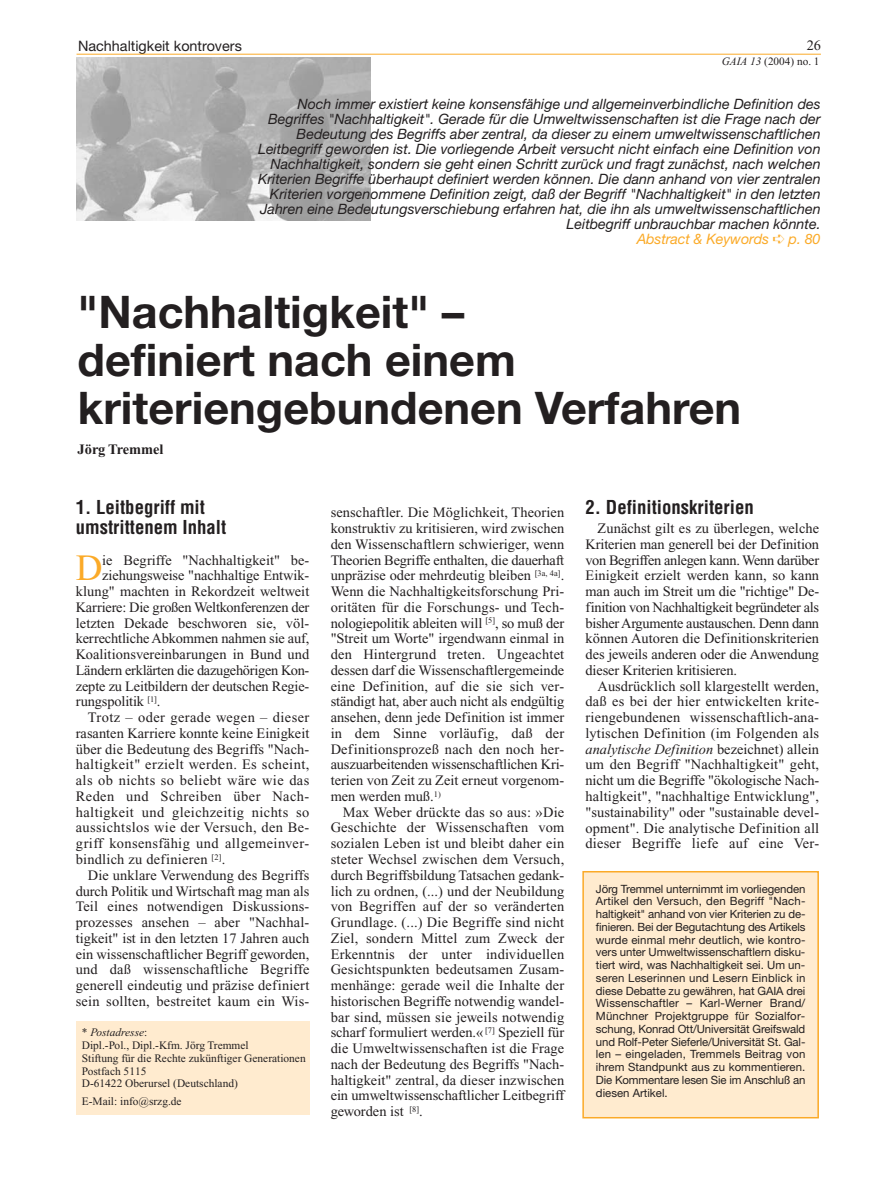
<style>
.page{position:relative;width:893px;height:1190px;background:#fff}
.page>*{position:absolute;margin:0;border:0;box-sizing:border-box;transform-origin:0 0}
.t1{font:700 45px/48px "Helvetica Neue";color:#231f20}
.t2{font:37.05px "Times New Roman";color:#fbaa28}
.t3{font:700 condensed 18.75px/19.5px "Helvetica";color:#231f20}
.t4{font:14.4px/15.8px "Times New Roman";letter-spacing:.005em;color:#231f20;text-align:justify}
.t5{font:14.4px "Times New Roman";letter-spacing:.03em;color:#231f20}
.t6{font:14.4px "Times New Roman";letter-spacing:-.015em;color:#231f20}
.t7{font:14.4px "Times New Roman";letter-spacing:-.02em;color:#231f20}
.t8{font:14.4px "Helvetica Neue";color:#231f20}
.t9{font:italic 14.4px "Helvetica Neue";letter-spacing:-.01em;color:#fbaa28}
.t10{font:700 14.4px "Times New Roman";color:#231f20}
.t11{font:italic 14.25px/15px "Helvetica Neue";color:#231f20;text-align:right}
.t12{font:11.4px/12.8px "Helvetica Neue";letter-spacing:-.01em;color:#231f20;text-align:justify}
.t13{font:11.4px/12.9px "Times New Roman";color:#231f20}
.t14{font:11.25px "Times New Roman";color:#231f20}
.s1{font-style:italic}
.s2{font-style:inherit}
</style>
<div class="page">
<div style="left:76px;top:1020px;width:234px;height:94px;background:#ffebcf"></div>
<img style="left:77px;top:57px;width:293px;height:163px">
<hr style="left:77px;top:54px;width:743px;height:1px;background:#fbaa28">
<div style="left:583px;top:871px;width:235px;height:246px;background:#ffebcf"></div>
<div style="left:582px;top:871px;width:236px;height:247px;border:2px solid #fbaa28"></div>
<p class="t8" style="left:78px;top:40px;width:165px">Nachhaltigkeit kontrovers</p>
<p class="t4" style="left:806px;top:39px;width:16px">26</p>
<p class="t14" style="left:721px;top:58px;width:99px"><span class="s1">GAIA 13</span> (2004) no. 1</p>
<p class="t11" style="left:258px;top:98px;width:564px">Noch immer existiert keine konsensfähige und allgemeinverbindliche Definition des Begriffes "Nachhaltigkeit". Gerade für die Umweltwissenschaften ist die Frage nach der Bedeutung des Begriffs aber zentral, da dieser zu einem umweltwissenschaftlichen Leitbegriff geworden ist. Die vorliegende Arbeit versucht nicht einfach eine Definition von Nachhaltigkeit, sondern sie geht einen Schritt zurück und fragt zunächst, nach welchen Kriterien Begriffe überhaupt definiert werden können. Die dann anhand von vier zentralen Kriterien vorgenommene Definition zeigt, daß der Begriff "Nachhaltigkeit" in den letzten Jahren eine Bedeutungsverschiebung erfahren hat, die ihn als umweltwissenschaftlichen Leitbegriff unbrauchbar machen könnte.</p>
<p class="t9" style="left:636px;top:234px;width:185px">Abstract &amp; Keywords ➪ p. 80</p>
<h1 class="t1" style="left:78px;top:292px;width:665px">"Nachhaltigkeit" –<br>definiert nach einem kriteriengebundenen Verfahren</h1>
<p class="t10" style="left:78px;top:444px;width:87px">Jörg Tremmel</p>
<h3 class="t3" style="left:76px;top:499px;width:152px">1. Leitbegriff mit umstrittenem Inhalt</h3>
<h2 class="t2" style="left:76px;top:554px;width:28px">D</h2>
<p class="t4" style="left:102px;top:553px;width:209px">ie Begriffe "Nachhaltigkeit" be-</p>
<p class="t4" style="left:102px;top:569px;width:209px">ziehungsweise "nachhaltige Entwik-</p>
<p class="t4" style="left:76px;top:585px;width:235px">klung" machten in Rekordzeit weltweit</p>
<p class="t6" style="left:76px;top:602px;width:235px">Karriere: Die großen Weltkonferenzen der</p>
<p class="t4" style="left:76px;top:616px;width:235px">letzten Dekade beschworen sie, völ-</p>
<p class="t4" style="left:76px;top:632px;width:235px">kerrechtliche Abkommen nahmen sie auf,</p>
<p class="t4" style="left:76px;top:648px;width:235px">Koalitionsvereinbarungen in Bund und</p>
<p class="t7" style="left:76px;top:665px;width:235px">Ländern erklärten die dazugehörigen Kon-</p>
<p class="t4" style="left:76px;top:679px;width:235px">zepte zu Leitbildern der deutschen Regie-</p>
<p class="t4" style="left:76px;top:695px;width:86px">rungspolitik <sup>[1]</sup>.</p>
<p class="t5" style="left:88px;top:712px;width:223px">Trotz – oder gerade wegen – dieser</p>
<p class="t4" style="left:76px;top:726px;width:235px">rasanten Karriere konnte keine Einigkeit</p>
<p class="t4" style="left:76px;top:742px;width:235px">über die Bedeutung des Begriffs "Nach-</p>
<p class="t5" style="left:76px;top:759px;width:235px">haltigkeit" erzielt werden. Es scheint,</p>
<p class="t5" style="left:76px;top:775px;width:235px">als ob nichts so beliebt wäre wie das</p>
<p class="t5" style="left:76px;top:791px;width:235px">Reden und Schreiben über Nach-</p>
<p class="t5" style="left:76px;top:806px;width:235px">haltigkeit und gleichzeitig nichts so</p>
<p class="t5" style="left:76px;top:822px;width:235px">aussichtslos wie der Versuch, den Be-</p>
<p class="t5" style="left:76px;top:838px;width:235px">griff konsensfähig und allgemeinver-</p>
<p class="t4" style="left:76px;top:852px;width:151px">bindlich zu definieren <sup>[2]</sup>.</p>
<p class="t4" style="left:88px;top:868px;width:223px">Die unklare Verwendung des Begriffs</p>
<p class="t4" style="left:76px;top:884px;width:235px">durch Politik und Wirtschaft mag man als</p>
<p class="t4" style="left:76px;top:900px;width:235px">Teil eines notwendigen Diskussions-</p>
<p class="t4" style="left:76px;top:915px;width:235px">prozesses ansehen – aber "Nachhal-</p>
<p class="t4" style="left:76px;top:931px;width:235px">tigkeit" ist in den letzten 17 Jahren auch</p>
<p class="t4" style="left:76px;top:947px;width:235px">ein wissenschaftlicher Begriff geworden,</p>
<p class="t4" style="left:76px;top:963px;width:235px">und daß wissenschaftliche Begriffe</p>
<p class="t4" style="left:76px;top:978px;width:235px">generell eindeutig und präzise definiert</p>
<p class="t4" style="left:76px;top:994px;width:235px">sein sollten, bestreitet kaum ein Wis-</p>
<p class="t13" style="left:82px;top:1026px;width:225px">* <span class="s1">Postadresse</span>:<br>Dipl.-Pol., Dipl.-Kfm. Jörg Tremmel<br>Stiftung für die Rechte zukünftiger Generationen<br>Postfach 5115<br>D-61422 Oberursel (Deutschland)</p>
<p class="t13" style="left:82px;top:1095px;width:101px">E-Mail: info@srzg.de</p>
<p class="t4" style="left:330px;top:506px;width:235px">senschaftler. Die Möglichkeit, Theorien konstruktiv zu kritisieren, wird zwischen den Wissenschaftlern schwieriger, wenn Theorien Begriffe enthalten, die dauerhaft unpräzise oder mehrdeutig bleiben <sup>[3a,</sup> <sup>4a]</sup>.<br>Wenn die Nachhaltigkeitsforschung Pri&shy;oritäten für die Forschungs- und Tech&shy;nologiepolitik ableiten will <sup>[5]</sup>, so muß der "Streit um Worte" irgendwann einmal in den Hintergrund treten. Ungeachtet dessen darf die Wissenschaftlergemeinde eine Definition, auf die sie sich ver&shy;ständigt hat, aber auch nicht als endgültig ansehen, denn jede Definition ist immer in dem Sinne vorläufig, daß der Definitionsprozeß nach den noch her&shy;auszuarbeitenden wissenschaftlichen Kri&shy;terien von Zeit zu Zeit erneut vorgenom&shy;men werden muß.<sup>1)</sup></p>
<p class="t4" style="left:330px;top:805px;width:235px;text-indent:12px">Max Weber drückte das so <span class="s2">aus: »Die Geschichte</span> der Wissenschaften vom sozialen Leben ist und bleibt daher ein steter Wechsel zwischen dem Versuch, durch Begriffsbildung Tatsachen gedank&shy;lich zu ordnen, (...) und der Neubildung von Begriffen auf der so veränderten Grundlage. (...) Die Begriffe sind nicht Ziel, sondern Mittel zum Zweck der Erkenntnis der unter individuellen Gesichtspunkten bedeutsamen Zusam&shy;menhänge: gerade weil die Inhalte der historischen Begriffe notwendig wandel&shy;bar sind, müssen sie jeweils notwendig scharf formuliert werden.<span class="s2">«</span> <sup>[7]</sup> Speziell für die Umweltwissenschaften ist die Frage nach der Bedeutung des Begriffs "Nach&shy;haltigkeit" zentral, da dieser inzwischen ein umweltwissenschaftlicher Leitbegriff geworden ist <sup>[8]</sup>.</p>
<h3 class="t3" style="left:585px;top:499px;width:170px">2. Definitionskriterien</h3>
<p class="t4" style="left:585px;top:522px;width:235px;text-indent:12px">Zunächst gilt es zu überlegen, welche Kriterien man generell bei der Definition von Begriffen anlegen kann. Wenn darüber Einigkeit erzielt werden kann, so kann man auch im Streit um die "richtige" De&shy;finition von Nachhaltigkeit begründeter als bisher Argumente austauschen. Denn dann können Autoren die Definitionskriterien des jeweils anderen oder die Anwendung dieser Kriterien kritisieren.</p>
<p class="t4" style="left:585px;top:679px;width:235px;text-indent:12px">Ausdrücklich soll klargestellt werden, daß es bei der hier entwickelten krite&shy;riengebundenen wissenschaftlich-ana&shy;lytischen Definition (im Folgenden als <span class="s1">analytische Definition</span> bezeichnet) allein um den Begriff "Nachhaltigkeit" geht, nicht um die Begriffe "ökologische Nach&shy;haltigkeit", "nachhaltige Entwicklung", "sustainability" oder "sustainable devel&shy;opment". Die analytische Definition all dieser Begriffe liefe auf eine Ver-</p>
<p class="t12" style="left:596px;top:883px;width:211px">Jörg Tremmel unternimmt im vorliegenden Artikel den Versuch, den Begriff "Nach&shy;haltigkeit" anhand von vier Kriterien zu de&shy;finieren. Bei der Begutachtung des Artikels wurde einmal mehr deutlich, wie kontro&shy;vers unter Umweltwissenschaftlern disku&shy;tiert wird, was Nachhaltigkeit sei. Um un&shy;seren Leserinnen und Lesern Einblick in diese Debatte zu gewähren, hat GAIA drei Wissenschaftler – Karl-Werner Brand/ Münchner Projektgruppe für Sozialfor&shy;schung, Konrad Ott/Universität Greifswald und Rolf-Peter Sieferle/Universität St. Gal&shy;len – eingeladen, Tremmels Beitrag von ihrem Standpunkt aus zu kommentieren.<br>Die Kommentare lesen Sie im Anschluß an diesen Artikel.</p>
</div>
